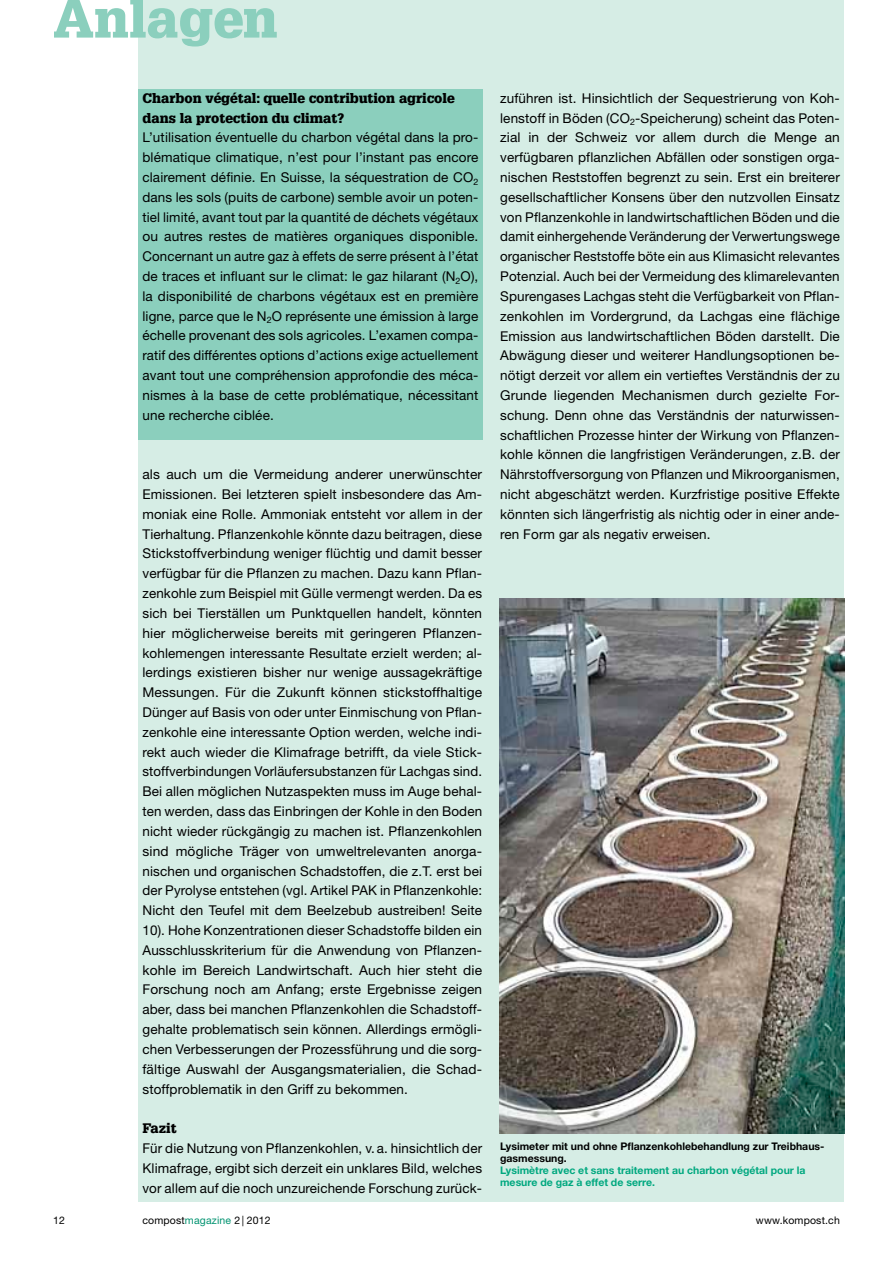
<style>
.page{position:relative;width:893px;height:1263px;background:#fff}
.page>*{position:absolute;margin:0;border:0;box-sizing:border-box;transform-origin:0 0}
.t1{font:900 52.5px "Glypha LT Std";color:#8bcfbd}
.t2{font:13.5px/19.8px "Helvetica Neue LT Std";letter-spacing:.01em;color:#000;text-align:justify}
.t3{font:900 13.5px/19.8px "Glypha LT Std";color:#000}
.t4{font:700 10.5px/12px "Helvetica Neue LT Std";color:#00a87f}
.t5{font:700 10.5px/12px "Helvetica Neue LT Std";color:#000}
.t6{font:10.5px "Helvetica Neue LT Std";letter-spacing:.015em;color:#000}
.s1{color:#009370}
</style>
<div class="page">
<div style="left:138px;top:0;width:706px;height:1201px;background:#d6ede5"></div>
<div style="left:138px;top:89px;width:345px;height:351px;background:#8bcfbd"></div>
<img style="left:500px;top:598px;width:344px;height:535px">
<h1 class="t1" style="left:53px;top:-13px;width:226px">Anlagen</h1>
<p class="t3" style="left:142px;top:88px;width:314px">Charbon végétal: quelle contribution agricole dans la protection du climat?</p>
<p class="t2" style="left:142px;top:127px;width:337px">L’utilisation éventuelle du charbon végétal dans la pro&shy;blématique climatique, n’est pour l’instant pas encore clairement définie. En Suisse, la séquestration de CO<sub>2 </sub>dans les sols (puits de carbone) semble avoir un poten&shy;tiel limité, avant tout par la quantité de déchets végétaux ou autres restes de matières organiques disponible.<br>Concernant un autre gaz à effets de serre présent à l’état de traces et influant sur le climat: le gaz hilarant (N<sub>2</sub>O), la disponibilité de charbons végétaux est en première ligne, parce que le N<sub>2</sub>O représente une émission à large échelle provenant des sols agricoles. L’examen compa&shy;ratif des différentes options d’actions exige actuellement avant tout une compréhension approfondie des méca&shy;nismes à la base de cette problématique, nécessitant une recherche ciblée.</p>
<p class="t2" style="left:142px;top:464px;width:341px">als auch um die Vermeidung anderer unerwünschter Emissionen. Bei letzteren spielt insbesondere das Am&shy;moniak eine Rolle. Ammoniak entsteht vor allem in der Tierhaltung. Pflanzenkohle könnte dazu beitragen, diese Stickstoffverbindung weniger flüchtig und damit besser verfügbar für die Pflanzen zu machen. Dazu kann Pflan&shy;zenkohle zum Beispiel mit Gülle vermengt werden. Da es sich bei Tierställen um Punktquellen handelt, könnten hier möglicherweise bereits mit geringeren Pflanzen&shy;kohlemengen interessante Resultate erzielt werden; al&shy;lerdings existieren bisher nur wenige aussagekräftige Messungen. Für die Zukunft können stickstoffhaltige Dünger auf Basis von oder unter Einmischung von Pflan&shy;zenkohle eine interessante Option werden, welche indi&shy;rekt auch wieder die Klimafrage betrifft, da viele Stick&shy;stoffverbindungen Vorläufersubstanzen für Lachgas sind.<br>Bei allen möglichen Nutzaspekten muss im Auge behal&shy;ten werden, dass das Einbringen der Kohle in den Boden nicht wieder rückgängig zu machen ist. Pflanzenkohlen sind mögliche Träger von umweltrelevanten anorga&shy;nischen und organischen Schadstoffen, die z.T. erst bei der Pyrolyse entstehen (vgl. Artikel PAK in Pflanzenkohle:<br>Nicht den Teufel mit dem Beelzebub austreiben! Seite 10). Hohe Konzentrationen dieser Schadstoffe bilden ein Ausschlusskriterium für die Anwendung von Pflanzen&shy;kohle im Bereich Landwirtschaft. Auch hier steht die Forschung noch am Anfang; erste Ergebnisse zeigen aber, dass bei manchen Pflanzenkohlen die Schadstoff&shy;gehalte problematisch sein können. Allerdings ermögli&shy;chen Verbesserungen der Prozessführung und die sorg&shy;fältige Auswahl der Ausgangsmaterialien, die Schad&shy;stoffproblematik in den Griff zu bekommen.</p>
<p class="t3" style="left:142px;top:1118px;width:36px">Fazit</p>
<p class="t2" style="left:142px;top:1138px;width:341px">Für die Nutzung von Pflanzenkohlen, v. a. hinsichtlich der Klimafrage, ergibt sich derzeit ein unklares Bild, welches vor allem auf die noch unzureichende Forschung zurück-</p>
<p class="t2" style="left:500px;top:88px;width:341px">zuführen ist. Hinsichtlich der Sequestrierung von Koh&shy;lenstoff in Böden (CO<sub>2</sub>-Speicherung) scheint das Poten&shy;zial in der Schweiz vor allem durch die Menge an verfügbaren pflanzlichen Abfällen oder sonstigen orga&shy;nischen Reststoffen begrenzt zu sein. Erst ein breiterer gesellschaftlicher Konsens über den nutzvollen Einsatz von Pflanzenkohle in landwirtschaftlichen Böden und die damit einhergehende Veränderung der Verwertungswege organischer Reststoffe böte ein aus Klimasicht relevantes Potenzial. Auch bei der Vermeidung des klimarelevanten Spurengases Lachgas steht die Verfügbarkeit von Pflan&shy;zenkohlen im Vordergrund, da Lachgas eine flächige Emission aus landwirtschaftlichen Böden darstellt. Die Abwägung dieser und weiterer Handlungsoptionen be&shy;nötigt derzeit vor allem ein vertieftes Verständnis der zu Grunde liegenden Mechanismen durch gezielte For&shy;schung. Denn ohne das Verständnis der naturwissen&shy;schaftlichen Prozesse hinter der Wirkung von Pflanzen&shy;kohle können die langfristigen Veränderungen, z.B. der Nährstoffversorgung von Pflanzen und Mikroorganismen, nicht abgeschätzt werden. Kurzfristige positive Effekte könnten sich längerfristig als nichtig oder in einer ande&shy;ren Form gar als negativ erweisen.</p>
<p class="t5" style="left:500px;top:1140px;width:326px">Lysimeter mit und ohne Pflanzenkohlebehandlung zur Treibhaus&shy;gasmessung.</p>
<p class="t4" style="left:500px;top:1164px;width:307px">Lysimètre avec et sans traitement au charbon végétal pour la mesure de gaz à effet de serre.</p>
<p class="t6" style="left:53px;top:1214px;width:13px">12</p>
<p class="t6" style="left:142px;top:1214px;width:130px">compost<span class="s1">magazine</span> 2 | 2012</p>
<p class="t6" style="left:756px;top:1214px;width:85px">www.kompost.ch</p>
</div>
